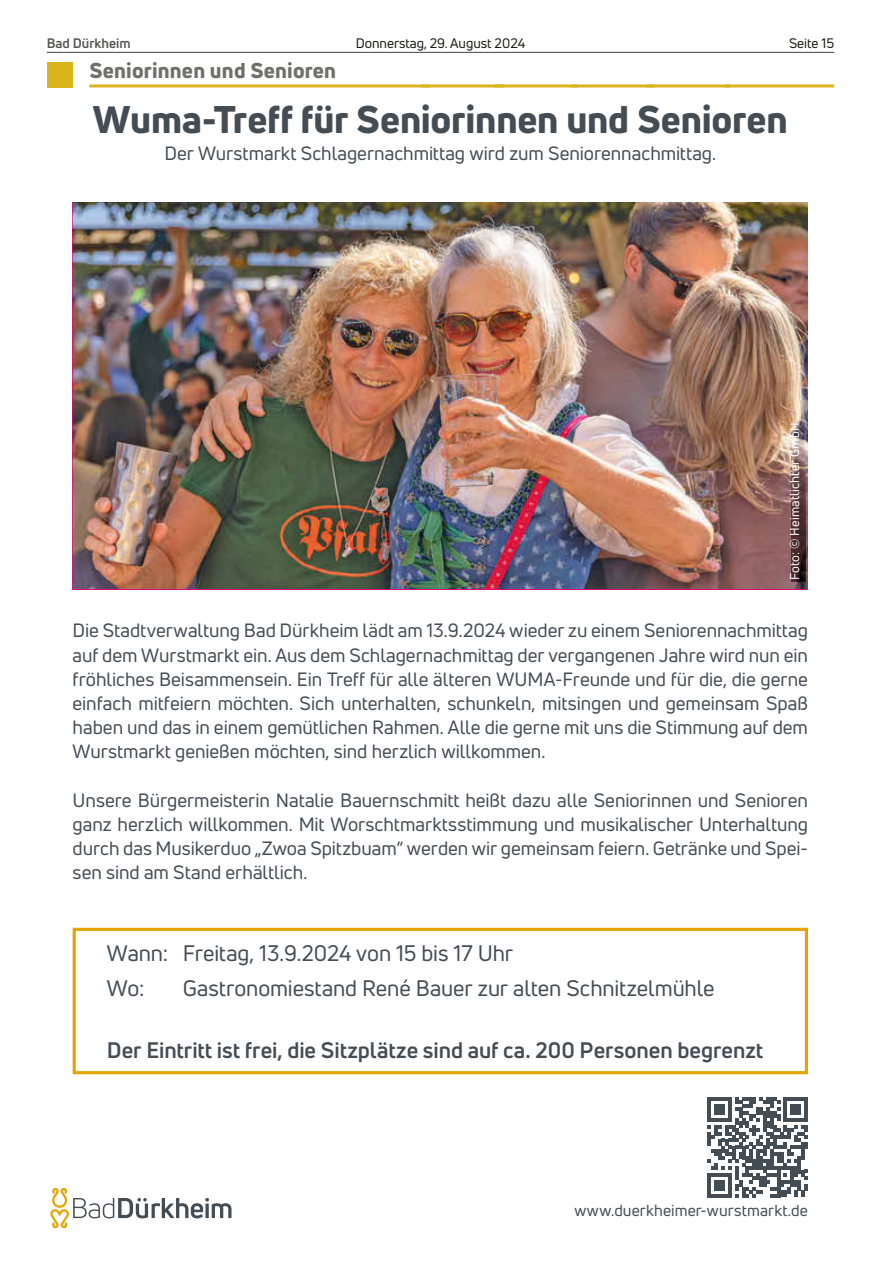
<style>
.page{position:relative;width:881px;height:1263px;background:#fff}
.page>*{position:absolute;margin:0;border:0;box-sizing:border-box;transform-origin:0 0}
.t1{font:800 37.65px "Uni Neue";letter-spacing:-.005em;color:#444c54}
.t2{font:22.05px/35.2px "Uni Neue";letter-spacing:-.005em;color:#444c54}
.t3{font:700 22.05px "Uni Neue";color:#444c54}
.t4{font:800 21px "Uni Neue";letter-spacing:.01em;color:#6f6f6e}
.t5{font:18.9px/24.2px "Uni Neue";letter-spacing:-.005em;color:#444c54;text-align:justify}
.t6{font:15.75px "Uni Neue";letter-spacing:.01em;color:#444c54}
.t7{font:13.5px "Uni Neue";color:#1a1a18}
.t8{font:700 13.5px "Uni Neue";color:#565655}
.t9{font:12.6px "Uni Neue";letter-spacing:.015em;color:#fff}
</style>
<div class="page">
<hr style="left:47px;top:52px;width:786px;height:1px;background:#565655">
<img style="left:73px;top:202px;width:734px;height:387px">
<div style="left:73px;top:928px;width:734px;height:146px;border:3px solid #e6a401"></div>
<svg style="left:707px;top:1097px;width:100px;height:100px"></svg>
<svg style="left:50px;top:1188px;width:181px;height:40px"></svg>
<img style="left:791px;top:422px;width:14px;height:159px">
<div style="left:47px;top:62px;width:25px;height:25px;background:#d9b41b"></div>
<hr style="left:89px;top:84px;width:340px;height:3px;background:#d9b41b">
<hr style="left:421px;top:84px;width:83px;height:3px;background:#d9b41b">
<hr style="left:494px;top:84px;width:83px;height:3px;background:#d9b41b">
<hr style="left:571px;top:84px;width:83px;height:3px;background:#d9b41b">
<hr style="left:646px;top:84px;width:84px;height:3px;background:#d9b41b">
<hr style="left:725px;top:84px;width:108px;height:3px;background:#d9b41b">
<p class="t8" style="left:47px;top:34px;width:85px">Bad Dürkheim</p>
<p class="t7" style="left:355px;top:34px;width:171px">Donnerstag, 29. August 2024</p>
<p class="t7" style="left:788px;top:34px;width:47px">Seite 15</p>
<p class="t4" style="left:89px;top:56px;width:248px">Seniorinnen und Senioren</p>
<h1 class="t1" style="left:93px;top:95px;width:696px">Wuma-Treff für Seniorinnen und Senioren</h1>
<p class="t5" style="left:164px;top:141px;width:553px">Der Wurstmarkt Schlagernachmittag wird zum Seniorennachmittag.</p>
<p class="t9" style="left:786px;top:580px;width:159px;rotate:-90deg">Foto: © Heimatlichter GmbH</p>
<p class="t5" style="left:73px;top:618px;width:736px">Die Stadtverwaltung Bad Dürkheim lädt am 13.9.2024 wieder zu einem Seniorennachmittag auf dem Wurstmarkt ein. Aus dem Schlagernachmittag der vergangenen Jahre wird nun ein fröhliches Beisammensein. Ein Treff für alle älteren WUMA-Freunde und für die, die gerne einfach mitfeiern möchten. Sich unterhalten, schunkeln, mitsingen und gemeinsam Spaß haben und das in einem gemütlichen Rahmen. Alle die gerne mit uns die Stimmung auf dem Wurstmarkt genießen möchten, sind herzlich willkommen.</p>
<p class="t5" style="left:73px;top:788px;width:736px">Unsere Bürgermeisterin Natalie Bauernschmitt heißt dazu alle Seniorinnen und Senioren ganz herzlich willkommen. Mit Worschtmarktsstimmung und musikalischer Unterhaltung durch das Musikerduo „Zwoa Spitzbuam“ werden wir gemeinsam feiern. Getränke und Spei&shy;sen sind am Stand erhältlich.</p>
<p class="t2" style="left:107px;top:935px;width:407px">Wann: Freitag, 13.9.2024 von 15 bis 17 Uhr<br>Wo:</p>
<p class="t2" style="left:183px;top:970px;width:533px">Gastronomiestand René Bauer zur alten Schnitzelmühle</p>
<p class="t3" style="left:107px;top:1036px;width:657px">Der Eintritt ist frei, die Sitzplätze sind auf ca. 200 Personen begrenzt</p>
<p class="t6" style="left:574px;top:1201px;width:235px">www.duerkheimer-wurstmarkt.de</p>
</div>
